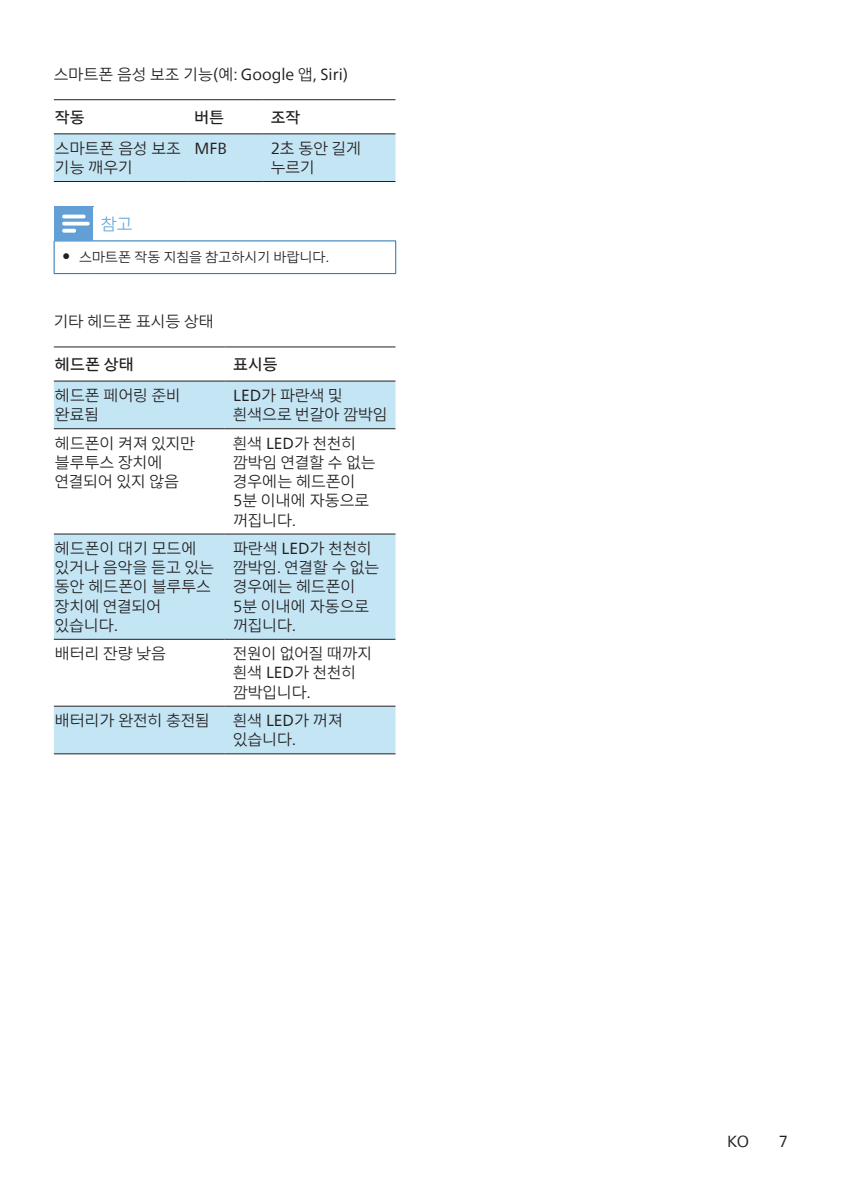
<style>
.page{position:relative;width:842px;height:1191px;background:#fff}
.page>*{position:absolute;margin:0;border:0;box-sizing:border-box;transform-origin:0 0}
.notes-caption-paragr{font:300 17px "Seol Sans";color:#66a9d7}
.Body_Text{font:300 16px/19.2px "Seol Sans";color:#231f20}
.Body_Text__0{font:16px "Neue Frutiger World";color:#231f20}
.Body_Text-2{font:16px "Seol Sans";color:#231f20}
.Body_Text__0-2{font:300 16px "Seol Sans";color:#231f20}
.Body_Text-3{font:16px "Neue Frutiger World";color:#231f20}
.t1{font:300 14px "Seol Sans";color:#231f20}
.s1{font-family:"Seol Sans";font-weight:300}
.s2{font-family:"Neue Frutiger World";font-weight:400}
.s3{font-family:"Neue Frutiger World";font-weight:400;font-size:17px}
</style>
<div class="page">
<div style="left:54px;top:134px;width:341px;height:47px;background:#c4e5f4"></div>
<hr style="left:54px;top:99px;width:133px;height:1px;background:#231f20">
<hr style="left:187px;top:99px;width:75px;height:1px;background:#231f20">
<hr style="left:262px;top:99px;width:133px;height:1px;background:#231f20">
<hr style="left:54px;top:133px;width:133px;height:1px;background:#231f20">
<hr style="left:187px;top:133px;width:75px;height:1px;background:#231f20">
<hr style="left:262px;top:133px;width:133px;height:1px;background:#231f20">
<hr style="left:54px;top:181px;width:133px;height:1px;background:#231f20">
<hr style="left:187px;top:181px;width:75px;height:1px;background:#231f20">
<hr style="left:262px;top:181px;width:133px;height:1px;background:#231f20">
<hr style="left:395px;top:241px;width:1px;height:32px;background:#1971b4">
<hr style="left:54px;top:241px;width:1px;height:32px;background:#1971b4">
<hr style="left:54px;top:273px;width:39px;height:1px;background:#1971b4">
<hr style="left:93px;top:273px;width:303px;height:1px;background:#1971b4">
<hr style="left:93px;top:240px;width:303px;height:1px;background:#1971b4">
<div style="left:54px;top:207px;width:39px;height:34px;background:#629fd5"></div>
<hr style="left:54px;top:206px;width:39px;height:1px;background:#629fd5">
<hr style="left:93px;top:207px;width:1px;height:33px;background:#629fd5">
<svg style="left:62px;top:215px;width:28px;height:18px"></svg>
<svg style="left:54px;top:381px;width:341px;height:372px;fill:#c4e5f4"></svg>
<svg style="left:54px;top:640px;width:341px;height:65px"></svg>
<hr style="left:54px;top:346px;width:171px;height:1px;background:#231f20">
<hr style="left:225px;top:346px;width:170px;height:1px;background:#231f20">
<hr style="left:54px;top:380px;width:171px;height:1px;background:#231f20">
<hr style="left:225px;top:380px;width:170px;height:1px;background:#231f20">
<hr style="left:54px;top:428px;width:171px;height:1px;background:#231f20">
<hr style="left:225px;top:428px;width:170px;height:1px;background:#231f20">
<hr style="left:54px;top:533px;width:171px;height:1px;background:#231f20">
<hr style="left:225px;top:533px;width:170px;height:1px;background:#231f20">
<hr style="left:54px;top:639px;width:171px;height:1px;background:#231f20">
<hr style="left:225px;top:639px;width:170px;height:1px;background:#231f20">
<hr style="left:54px;top:705px;width:171px;height:1px;background:#231f20">
<hr style="left:225px;top:705px;width:170px;height:1px;background:#231f20">
<hr style="left:54px;top:753px;width:171px;height:1px;background:#231f20">
<hr style="left:225px;top:753px;width:170px;height:1px;background:#231f20">
<p class="Body_Text__0" style="left:54px;top:62px;width:296px"><span class="s1">스마트폰 음성 보조 기능</span>(<span class="s1">예</span>: Google <span class="s1">앱</span>, Siri)</p>
<p class="Body_Text-2" style="left:55px;top:107px;width:31px">작동</p>
<p class="Body_Text-2" style="left:194px;top:107px;width:31px">버튼</p>
<p class="Body_Text-2" style="left:271px;top:107px;width:31px">조작</p>
<p class="Body_Text" style="left:55px;top:138px;width:127px">스마트폰 음성 보조 기능 깨우기</p>
<p class="Body_Text-3" style="left:194px;top:136px;width:34px">MFB</p>
<p class="Body_Text" style="left:271px;top:138px;width:92px"><span class="s2">2</span>초 동안 길게 누르기</p>
<p class="notes-caption-paragr" style="left:101px;top:213px;width:33px">참고</p>
<p class="t1" style="left:62px;top:248px;width:268px"><span class="s3">•</span> 스마트폰 작동 지침을 참고하시기 바랍니다<span class="s2">.</span></p>
<p class="Body_Text__0-2" style="left:54px;top:311px;width:162px">기타 헤드폰 표시등 상태</p>
<p class="Body_Text-2" style="left:55px;top:354px;width:80px">헤드폰 상태</p>
<p class="Body_Text-2" style="left:233px;top:354px;width:46px">표시등</p>
<p class="Body_Text" style="left:55px;top:385px;width:128px">헤드폰 페어링 준비 완료됨</p>
<p class="Body_Text" style="left:233px;top:385px;width:156px"><span class="s2">LED</span>가 파란색 및 흰색으로 번갈아 깜박임</p>
<p class="Body_Text" style="left:55px;top:433px;width:142px">헤드폰이 켜져 있지만 블루투스 장치에 연결되어 있지 않음</p>
<p class="Body_Text" style="left:233px;top:433px;width:144px">흰색 <span class="s2">LED</span>가 천천히 깜박임 연결할 수 없는 경우에는 헤드폰이<br><span class="s2">5</span>분 이내에 자동으로 꺼집니다<span class="s2">.</span></p>
<p class="Body_Text" style="left:55px;top:538px;width:160px">헤드폰이 대기 모드에 있거나 음악을 듣고 있는 동안 헤드폰이 블루투스 장치에 연결되어 있습니다<span class="s2">.</span></p>
<p class="Body_Text" style="left:233px;top:538px;width:148px">파란색 <span class="s2">LED</span>가 천천히 깜박임<span class="s2">.</span> 연결할 수 없는 경우에는 헤드폰이<br><span class="s2">5</span>분 이내에 자동으로 꺼집니다<span class="s2">.</span></p>
<p class="Body_Text" style="left:55px;top:644px;width:113px">배터리 잔량 낮음</p>
<p class="Body_Text" style="left:233px;top:644px;width:141px">전원이 없어질 때까지 흰색 <span class="s2">LED</span>가 천천히 깜박입니다<span class="s2">.</span></p>
<p class="Body_Text" style="left:55px;top:710px;width:156px">배터리가 완전히 충전됨</p>
<p class="Body_Text" style="left:233px;top:710px;width:111px">흰색 <span class="s2">LED</span>가 꺼져 있습니다<span class="s2">.</span></p>
<p class="Body_Text__0" style="left:727px;top:1129px;width:24px">KO</p>
<p class="Body_Text__0" style="left:779px;top:1129px;width:11px">7</p>
</div>
